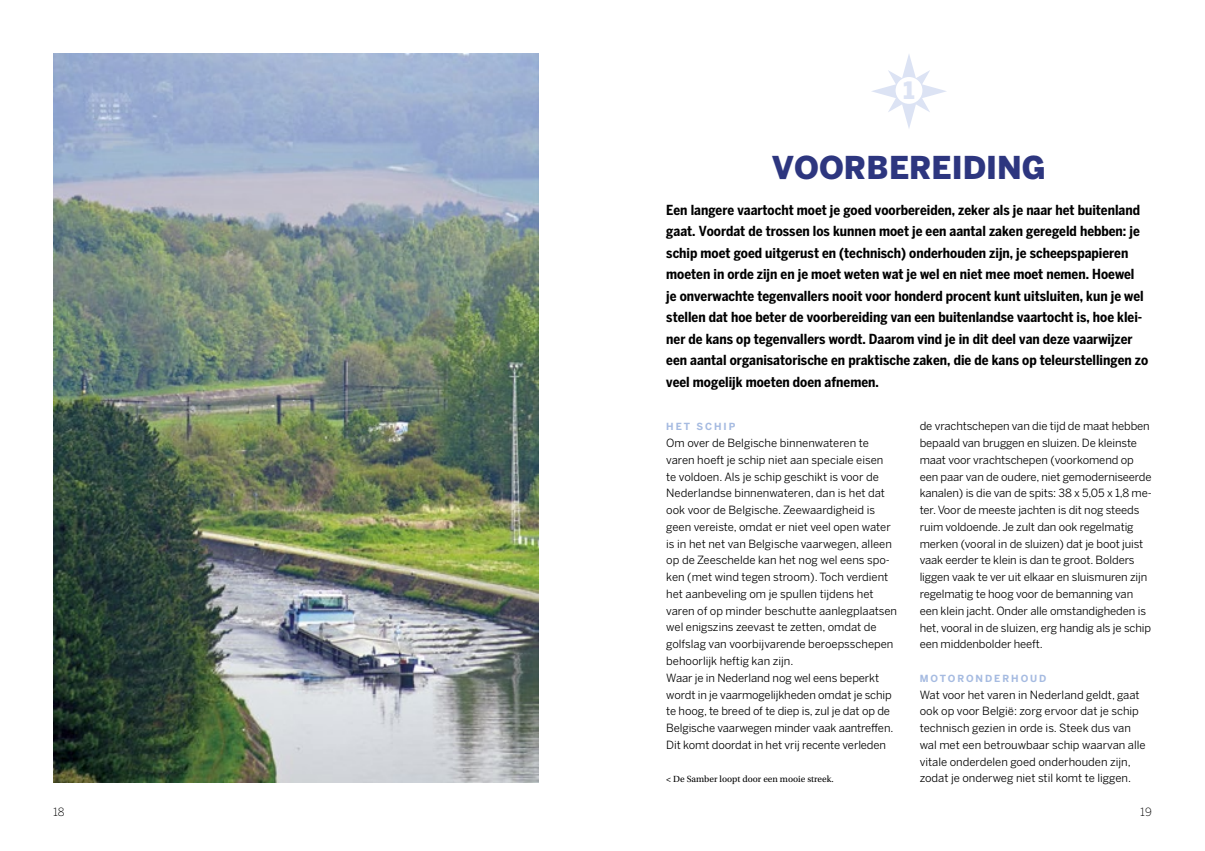
<style>
.page{position:relative;width:1205px;height:851px;background:#fff}
.page>*{position:absolute;margin:0;border:0;box-sizing:border-box;transform-origin:0 0}
.t1{font:900 31.25px "Benton Sans";color:#2d367f}
.t2{font:900 23.75px "Benton Sans";color:#dce3f4}
.t3{font:700 condensed 13.75px/21.5px "Benton Sans";color:#000}
.t4{font:11.25px/16.8px "Benton Sans";letter-spacing:-.01em;color:#000}
.t5{font:300 11.25px "Benton Sans";color:#000}
.t6{font:700 9.75px "Benton Sans";letter-spacing:.2em;color:#a6bbe1}
.t7{font:9.38px "Utopia Std";color:#000}
</style>
<div class="page">
<svg style="left:871px;top:54px;width:76px;height:74px"></svg>
<img style="left:53px;top:53px;width:486px;height:729px">
<h2 class="t2" style="left:903px;top:76px;width:13px">1</h2>
<h1 class="t1" style="left:772px;top:149px;width:276px">VOORBEREIDING</h1>
<p class="t3" style="left:666px;top:199px;width:483px">Een langere vaartocht moet je goed voorbereiden, zeker als je naar het buitenland gaat. Voordat de trossen los kunnen moet je een aantal zaken geregeld hebben: je schip moet goed uitgerust en (technisch) onderhouden zijn, je scheepspapieren moeten in orde zijn en je moet weten wat je wel en niet mee moet nemen. Hoewel je onverwachte tegenvallers nooit voor honderd procent kunt uitsluiten, kun je wel stellen dat hoe beter de voorbereiding van een buitenlandse vaartocht is, hoe klei&shy;ner de kans op tegenvallers wordt. Daarom vind je in dit deel van deze vaarwijzer een aantal organisatorische en praktische zaken, die de kans op teleurstellingen zo veel mogelijk moeten doen afnemen.</p>
<p class="t6" style="left:666px;top:421px;width:70px">HET SCHIP</p>
<p class="t4" style="left:666px;top:434px;width:232px">Om over de Belgische binnenwateren te varen hoeft je schip niet aan speciale eisen<br>te voldoen. Als je schip geschikt is voor de Nederlandse binnenwateren, dan is het dat ook voor de Belgische. Zeewaardigheid is geen vereiste, omdat er niet veel open water is in het net van Belgische vaarwegen, alleen op de Zeeschelde kan het nog wel eens spo&shy;ken (met wind tegen stroom). Toch verdient het aanbeveling om je spullen tijdens het varen of op minder beschutte aanlegplaatsen wel enigszins zeevast te zetten, omdat de golfslag van voorbijvarende beroepsschepen behoorlijk heftig kan zijn.<br>Waar je in Nederland nog wel eens beperkt wordt in je vaarmogelijkheden omdat je schip te hoog, te breed of te diep is, zul je dat op de Belgische vaarwegen minder vaak aantreffen.<br>Dit komt doordat in het vrij recente verleden</p>
<p class="t4" style="left:919px;top:417px;width:234px">de vrachtschepen van die tijd de maat hebben bepaald van bruggen en sluizen. De kleinste maat voor vrachtschepen (voorkomend op een paar van de oudere, niet gemoderniseerde kanalen) is die van de spits: 38 x 5,05 x 1,8 me&shy;ter. Voor de meeste jachten is dit nog steeds ruim voldoende. Je zult dan ook regelmatig merken (vooral in de sluizen) dat je boot juist vaak eerder te klein is dan te groot. Bolders liggen vaak te ver uit elkaar en sluismuren zijn regelmatig te hoog voor de bemanning van een klein jacht. Onder alle omstandigheden is het, vooral in de sluizen, erg handig als je schip een middenbolder heeft.</p>
<p class="t6" style="left:919px;top:672px;width:128px">MOTORONDERHOUD</p>
<p class="t4" style="left:919px;top:685px;width:227px">Wat voor het varen in Nederland geldt, gaat ook op voor België: zorg ervoor dat je schip technisch gezien in orde is. Steek dus van wal met een betrouwbaar schip waarvan alle vitale onderdelen goed onderhouden zijn,</p>
<p class="t7" style="left:666px;top:774px;width:169px">&lt; De Samber loopt door een mooie streek.</p>
<p class="t4" style="left:919px;top:769px;width:213px">zodat je onderweg niet stil komt te liggen.</p>
<p class="t5" style="left:53px;top:805px;width:13px">18</p>
<p class="t5" style="left:1140px;top:805px;width:13px">19</p>
</div>
